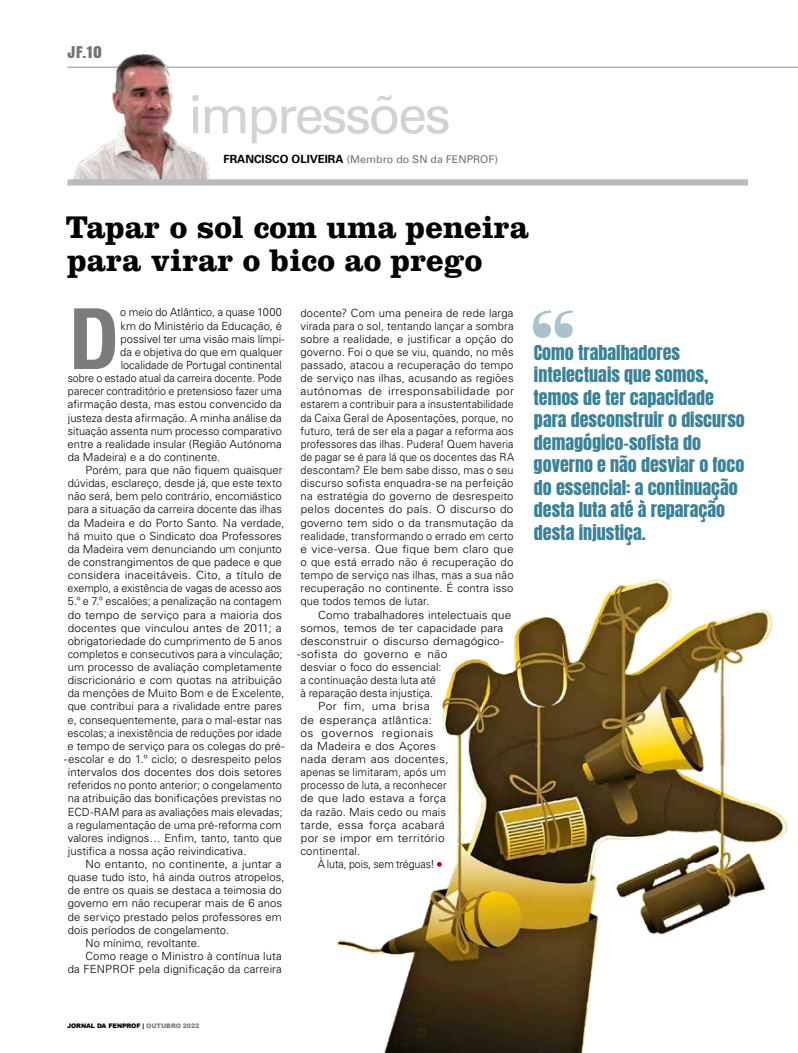
<style>
.page{position:relative;width:798px;height:1053px;background:#fff}
.page>*{position:absolute;margin:0;border:0;box-sizing:border-box;transform-origin:0 0}
.t1{font:700 condensed 84px "Univers LT Std";color:#7b7c7e}
.t2{font:52.5px "Univers LT Std";letter-spacing:-.05em;color:#d1d2d4}
.t3{font:700 32.5px/32.5px "Clarendon";color:#000}
.t4{font:17.5px/22.5px "Anton";color:#388298}
.t5{font:13.75px "Anton";color:#727375;scale:1.2 1}
.t6{font:300 11.25px/13.1px "Univers LT Std";letter-spacing:.005em;color:#000;text-align:justify}
.t7{font:300 11.25px "Univers LT Std";letter-spacing:.005em;color:#000;scale:.96 1}
.t8{font:300 11.25px "Univers LT Std";letter-spacing:.005em;color:#000;scale:1.04 1}
.t9{font:300 11.25px "Univers LT Std";letter-spacing:.005em;color:#000;scale:1.06 1}
.t10{font:300 11.25px "Univers LT Std";letter-spacing:.005em;color:#000;scale:.94 1}
.t11{font:300 11.25px "Univers LT Std";letter-spacing:.005em;color:#000;scale:.95 1}
.t12{font:300 11.25px "Univers LT Std";letter-spacing:.025em;color:#000;scale:1.06 1}
.t13{font:300 11.25px "Univers LT Std";letter-spacing:.005em;color:#000;scale:1.05 1}
.t14{font:300 11.25px "Univers LT Std";letter-spacing:.03em;color:#000;scale:1.06 1}
.t15{font:300 11.25px "Univers LT Std";letter-spacing:.04em;color:#000;scale:1.06 1}
.t16{font:300 11.25px "Univers LT Std";letter-spacing:.035em;color:#000;scale:1.06 1}
.t17{font:10.62px "Univers LT Std";color:#707172}
.t18{font:900 6.25px "Arial";letter-spacing:-.01em;color:#000}
.s1{font-weight:700;font-size:11.25px;color:#000}
.s2{color:#7b7c7e}
</style>
<div class="page">
<hr style="left:67px;top:67px;width:730px;height:1px;background:#8b8c8e">
<img style="left:67px;top:54px;width:161px;height:125px">
<div style="left:67px;top:179px;width:680px;height:6px;background:#b9bbbc"></div>
<svg style="left:533px;top:310px;width:39px;height:28px"></svg>
<img style="left:336px;top:579px;width:451px;height:473px">
<p class="t5" style="left:67px;top:45px;width:30px">JF.10</p>
<h2 class="t2" style="left:188px;top:83px;width:264px">impressões</h2>
<p class="t17" style="left:223px;top:153px;width:276px"><span class="s1">FRANCISCO OLIVEIRA</span> (Membro do SN da FENPROF)</p>
<h3 class="t3" style="left:65px;top:211px;width:465px">Tapar o sol com uma peneira para virar o bico ao prego</h3>
<h1 class="t1" style="left:69px;top:287px;width:53px">D</h1>
<p class="t6" style="left:120px;top:306px;width:163px">o meio do Atlântico, a quase 1000</p>
<p class="t6" style="left:120px;top:319px;width:163px">km do Ministério da Educação, é</p>
<p class="t6" style="left:120px;top:332px;width:165px">possível ter uma visão mais límpi-</p>
<p class="t6" style="left:120px;top:345px;width:164px">da e objetiva do que em qualquer</p>
<p class="t6" style="left:121px;top:358px;width:163px">localidade de Portugal continental</p>
<p class="t10" style="left:68px;top:371px;width:229px">sobre o estado atual da carreira docente. Pode</p>
<p class="t7" style="left:68px;top:384px;width:224px">parecer contraditório e pretensioso fazer uma</p>
<p class="t6" style="left:68px;top:398px;width:215px">afirmação desta, mas estou convencido da</p>
<p class="t6" style="left:68px;top:411px;width:215px">justeza desta afirmação. A minha análise da</p>
<p class="t6" style="left:68px;top:424px;width:215px">situação assenta num processo comparativo</p>
<p class="t6" style="left:68px;top:437px;width:216px">entre a realidade insular (Região Autónoma</p>
<p class="t6" style="left:68px;top:450px;width:154px">da Madeira) e a do continente.</p>
<p class="t6" style="left:85px;top:463px;width:198px">Porém, para que não fiquem quaisquer</p>
<p class="t6" style="left:68px;top:476px;width:216px">dúvidas, esclareço, desde já, que este texto</p>
<p class="t6" style="left:68px;top:490px;width:215px">não será, bem pelo contrário, encomiástico</p>
<p class="t6" style="left:68px;top:503px;width:215px">para a situação da carreira docente das ilhas</p>
<p class="t6" style="left:68px;top:516px;width:218px">da Madeira e do Porto Santo. Na verdade,</p>
<p class="t6" style="left:68px;top:529px;width:215px">há muito que o Sindicato doa Professores</p>
<p class="t6" style="left:68px;top:542px;width:215px">da Madeira vem denunciando um conjunto</p>
<p class="t6" style="left:68px;top:555px;width:216px">de constrangimentos de que padece e que</p>
<p class="t9" style="left:68px;top:568px;width:203px">considera inaceitáveis. Cito, a título de</p>
<p class="t11" style="left:68px;top:581px;width:227px">exemplo, a existência de vagas de acesso aos</p>
<p class="t7" style="left:68px;top:594px;width:224px">5.º e 7.º escalões; a penalização na contagem</p>
<p class="t8" style="left:68px;top:607px;width:207px">do tempo de serviço para a maioria dos</p>
<p class="t13" style="left:68px;top:621px;width:205px">docentes que vinculou antes de 2011; a</p>
<p class="t6" style="left:68px;top:634px;width:216px">obrigatoriedade do cumprimento de 5 anos</p>
<p class="t6" style="left:68px;top:647px;width:216px">completos e consecutivos para a vinculação;</p>
<p class="t6" style="left:68px;top:660px;width:215px">um processo de avaliação completamente</p>
<p class="t6" style="left:68px;top:673px;width:215px">discricionário e com quotas na atribuição</p>
<p class="t6" style="left:68px;top:686px;width:218px">da menções de Muito Bom e de Excelente,</p>
<p class="t6" style="left:68px;top:700px;width:216px">que contribui para a rivalidade entre pares</p>
<p class="t6" style="left:68px;top:713px;width:216px">e, consequentemente, para o mal-estar nas</p>
<p class="t7" style="left:68px;top:726px;width:225px">escolas; a inexistência de reduções por idade</p>
<p class="t6" style="left:68px;top:739px;width:218px">e tempo de serviço para os colegas do pré-</p>
<p class="t6" style="left:64px;top:752px;width:219px">-escolar e do 1.º ciclo; o desrespeito pelos</p>
<p class="t6" style="left:68px;top:765px;width:215px">intervalos dos docentes dos dois setores</p>
<p class="t6" style="left:68px;top:778px;width:215px">referidos no ponto anterior; o congelamento</p>
<p class="t6" style="left:68px;top:791px;width:215px">na atribuição das bonificações previstas no</p>
<p class="t6" style="left:68px;top:805px;width:216px">ECD-RAM para as avaliações mais elevadas;</p>
<p class="t6" style="left:68px;top:818px;width:215px">a regulamentação de uma pré-reforma com</p>
<p class="t6" style="left:68px;top:831px;width:216px">valores indignos… Enfim, tanto, tanto que</p>
<p class="t6" style="left:68px;top:844px;width:180px">justifica a nossa ação reivindicativa.</p>
<p class="t8" style="left:86px;top:857px;width:190px">No entanto, no continente, a juntar a</p>
<p class="t6" style="left:68px;top:870px;width:218px">quase tudo isto, há ainda outros atropelos,</p>
<p class="t6" style="left:68px;top:883px;width:215px">de entre os quais se destaca a teimosia do</p>
<p class="t6" style="left:68px;top:896px;width:216px">governo em não recuperar mais de 6 anos</p>
<p class="t6" style="left:68px;top:910px;width:216px">de serviço prestado pelos professores em</p>
<p class="t6" style="left:68px;top:923px;width:163px">dois períodos de congelamento.</p>
<p class="t6" style="left:86px;top:936px;width:116px">No mínimo, revoltante.</p>
<p class="t6" style="left:85px;top:949px;width:198px">Como reage o Ministro à contínua luta</p>
<p class="t6" style="left:68px;top:962px;width:215px">da FENPROF pela dignificação da carreira</p>
<p class="t6" style="left:300px;top:306px;width:215px">docente? Com uma peneira de rede larga virada para o sol, tentando lançar a sombra sobre a realidade, e justificar a opção do governo. Foi o que se viu, quando, no mês passado, atacou a recuperação do tempo de serviço nas ilhas, acusando as regiões autónomas de irresponsabilidade por estarem a contribuir para a insustentabilidade da Caixa Geral de Aposentações, porque, no futuro, terá de ser ela a pagar a reforma aos professores das ilhas. Pudera! Quem haveria de pagar se é para lá que os docentes das RA descontam? Ele bem sabe disso, mas o seu discurso sofista enquadra-se na perfeição na estratégia do governo de desrespeito pelos docentes do país. O discurso do governo tem sido o da transmutação da realidade, transformando o errado em certo e vice-versa. Que fique bem claro que o que está errado não é recuperação do tempo de serviço nas ilhas, mas a sua não recuperação no continente. É contra isso que todos temos de lutar.</p>
<p class="t6" style="left:318px;top:608px;width:194px">Como trabalhadores intelectuais que</p>
<p class="t8" style="left:300px;top:621px;width:197px">somos, temos de ter capacidade para</p>
<p class="t9" style="left:300px;top:634px;width:193px">desconstruir o discurso demagógico-</p>
<p class="t12" style="left:297px;top:647px;width:143px">-sofista do governo e não</p>
<p class="t6" style="left:300px;top:660px;width:143px">desviar o foco do essencial:</p>
<p class="t6" style="left:300px;top:673px;width:137px">a continuação desta luta até</p>
<p class="t6" style="left:300px;top:686px;width:134px">à reparação desta injustiça.</p>
<p class="t16" style="left:318px;top:699px;width:106px">Por fim, uma brisa</p>
<p class="t12" style="left:300px;top:712px;width:125px">de esperança atlântica:</p>
<p class="t15" style="left:300px;top:726px;width:127px">os governos regionais</p>
<p class="t6" style="left:300px;top:739px;width:137px">da Madeira e dos Açores</p>
<p class="t9" style="left:300px;top:752px;width:141px">nada deram aos docentes,</p>
<p class="t6" style="left:300px;top:765px;width:147px">apenas se limitaram, após um</p>
<p class="t10" style="left:300px;top:778px;width:157px">processo de luta, a reconhecer</p>
<p class="t8" style="left:300px;top:791px;width:141px">de que lado estava a força</p>
<p class="t6" style="left:300px;top:805px;width:147px">da razão. Mais cedo ou mais</p>
<p class="t14" style="left:300px;top:817px;width:137px">tarde, essa força acabará</p>
<p class="t9" style="left:300px;top:831px;width:137px">por se impor em território</p>
<p class="t6" style="left:300px;top:844px;width:61px">continental.</p>
<p class="t11" style="left:317px;top:857px;width:125px">À luta, pois, sem tréguas!</p>
<p class="t18" style="left:67px;top:1020px;width:134px">JORNAL DA FENPROF | <span class="s2">OUTUBRO 2022</span></p>
<h3 class="t4" style="left:533px;top:342px;width:213px">Como trabalhadores intelectuais que somos, temos de ter capacidade para desconstruir o discurso demagógico-sofista do governo e não desviar o foco do essencial: a continuação desta luta até à reparação desta injustiça.</h3>
</div>
